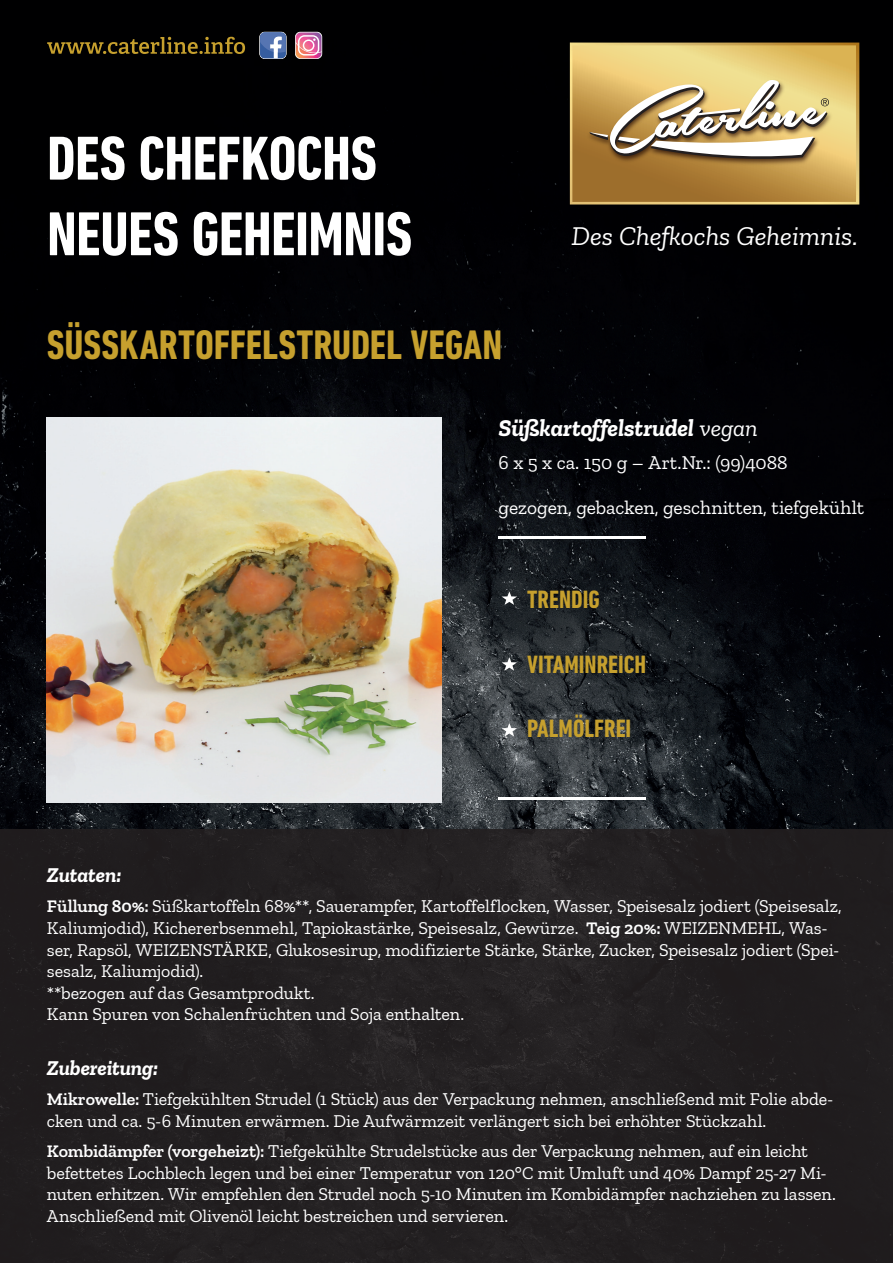
<style>
.page{position:relative;width:893px;height:1263px;background:#fff}
.page>*{position:absolute;margin:0;border:0;box-sizing:border-box;transform-origin:0 0}
.t1{font:700 condensed 63px/75.6px "DIN Next LT Pro";letter-spacing:-.01em;color:#fff}
.t2{font:700 condensed 42px "DIN Next LT Pro";letter-spacing:-.005em;color:#c6a02e}
.t3{font:italic 27px "Zilla Slab";color:#fff}
.t4{font:700 condensed 25.5px "DIN Next LT Pro";color:#c6a02e}
.t5{font:italic 700 24px "Zilla Slab";letter-spacing:-.005em;color:#fff}
.t6{font:italic 700 21px "Zilla Slab";letter-spacing:-.005em;color:#fff}
.t7{font:19.5px "Zilla Slab";letter-spacing:-.005em;color:#fff}
.t8{font:18px/21.6px "Zilla Slab";letter-spacing:-.005em;color:#fff}
.s1{font-weight:400}
.s2{font-weight:600}
</style>
<div class="page">
<img style="left:0;top:0;width:893px;height:829px">
<div style="left:0;top:829px;width:893px;height:434px;background:#231f20"></div>
<img style="left:47px;top:417px;width:395px;height:385px">
<svg style="left:570px;top:43px;width:289px;height:161px;background:#debd6c"></svg>
<svg style="left:572px;top:45px;width:284px;height:157px;background:#c8aa6c"></svg>
<hr style="left:499px;top:536px;width:147px;height:3px;background:#fff">
<hr style="left:499px;top:797px;width:147px;height:2px;background:#fff">
<svg style="left:502px;top:591px;width:15px;height:14px"></svg>
<svg style="left:502px;top:657px;width:15px;height:14px"></svg>
<svg style="left:502px;top:723px;width:15px;height:13px"></svg>
<svg style="left:47px;top:37px;width:198px;height:17px;background:#41340f"></svg>
<svg style="left:259px;top:32px;width:28px;height:27px"></svg>
<svg style="left:295px;top:32px;width:27px;height:27px"></svg>
<h1 class="t1" style="left:47px;top:121px;width:367px">DES CHEFKOCHS<br>NEUES GEHEIMNIS</h1>
<h2 class="t2" style="left:47px;top:321px;width:457px">SÜSSKARTOFFELSTRUDEL VEGAN</h2>
<h3 class="t3" style="left:571px;top:221px;width:288px">Des Chefkochs Geheimnis.</h3>
<h3 class="t5" style="left:499px;top:414px;width:261px">Süßkartoffelstrudel <span class="s1">vegan</span></h3>
<p class="t7" style="left:499px;top:452px;width:291px">6 x 5 x ca. 150 g – Art.Nr.: (99)4088</p>
<p class="t7" style="left:499px;top:497px;width:367px">gezogen, gebacken, geschnitten, tiefgekühlt</p>
<h3 class="t4" style="left:527px;top:585px;width:74px">TRENDIG</h3>
<h3 class="t4" style="left:527px;top:649px;width:120px">VITAMINREICH</h3>
<h3 class="t4" style="left:527px;top:714px;width:106px">PALMÖLFREI</h3>
<p class="t6" style="left:47px;top:863px;width:76px">Zutaten:</p>
<p class="t8" style="left:47px;top:896px;width:796px"><span class="s2">Füllung 80%:</span> Süßkartoffeln 68%**, Sauerampfer, Kartoffelflocken, Wasser, Speisesalz jodiert (Speisesalz, Kaliumjodid), Kichererbsenmehl, Tapiokastärke, Speisesalz, Gewürze. <span class="s2">Teig 20%:</span> WEIZENMEHL, Was&shy;ser, Rapsöl, WEIZENSTÄRKE, Glukosesirup, modifizierte Stärke, Stärke, Zucker, Speisesalz jodiert (Spei&shy;sesalz, Kaliumjodid).<br>**bezogen auf das Gesamtprodukt.<br>Kann Spuren von Schalenfrüchten und Soja enthalten.</p>
<p class="t6" style="left:47px;top:1056px;width:112px">Zubereitung:</p>
<p class="t8" style="left:47px;top:1089px;width:788px"><span class="s2">Mikrowelle:</span> Tiefgekühlten Strudel (1 Stück) aus der Verpackung nehmen, anschließend mit Folie abde&shy;cken und ca. 5-6 Minuten erwärmen. Die Aufwärmzeit verlängert sich bei erhöhter Stückzahl.</p>
<p class="t8" style="left:47px;top:1140px;width:790px"><span class="s2">Kombidämpfer (vorgeheizt):</span> Tiefgekühlte Strudelstücke aus der Verpackung nehmen, auf ein leicht befettetes Lochblech legen und bei einer Temperatur von 120°C mit Umluft und 40% Dampf 25-27 Mi&shy;nuten erhitzen. Wir empfehlen den Strudel noch 5-10 Minuten im Kombidämpfer nachziehen zu lassen.<br>Anschließend mit Olivenöl leicht bestreichen und servieren.</p>
</div>
